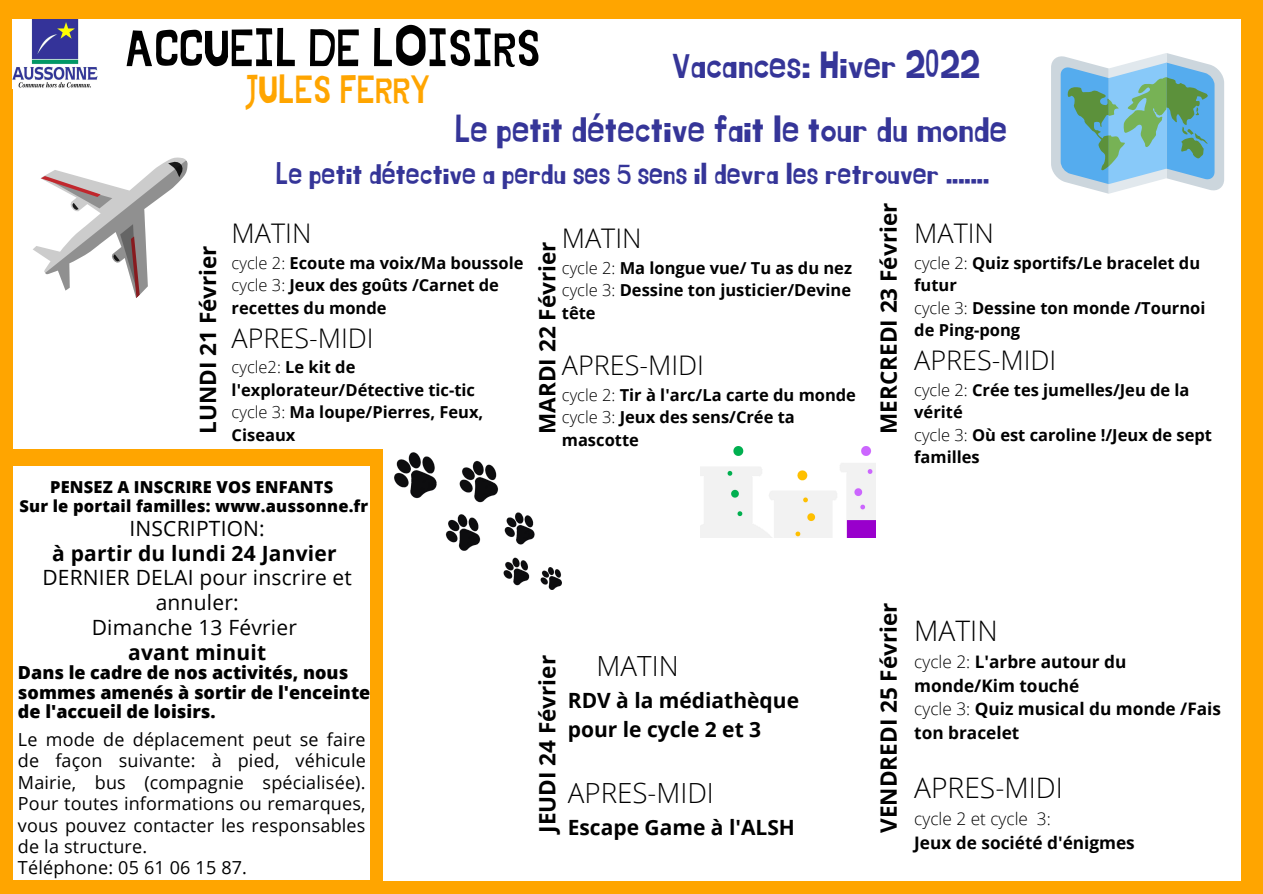
<style>
.page{position:relative;width:1263px;height:894px;background:#fff}
.page>*{position:absolute;margin:0;border:0;box-sizing:border-box;transform-origin:0 0}
.t1{font:52.2px "Jingleberry";letter-spacing:-.01em;color:#000}
.t2{font:39.15px "Jingleberry";letter-spacing:-.01em;color:#ffa500}
.t3{font:37.5px "Jingleberry";color:#353598}
.t4{font:30px "Jingleberry";color:#353598}
.t5{font:300 28.2px "Open Sans";color:#000}
.t6{font:300 27.75px "Open Sans";color:#000}
.t7{font:300 27px "Open Sans";color:#000}
.t8{font:700 22.5px "Open Sans";color:#000}
.t9{font:700 21px/29.2px "Open Sans";color:#000}
.t10{font:21px/24.8px "Open Sans";letter-spacing:.01em;color:#000;text-align:center}
.t11{font:18px/21.3px "Open Sans";letter-spacing:.01em;color:#000;text-align:justify}
.t12{font:800 18px/19px "Open Sans";color:#000}
.t13{font:700 17.25px/23.5px "Open Sans";color:#000}
.t14{font:300 17.25px "Open Sans";color:#000}
.t15{font:700 16.5px/22.5px "Open Sans";color:#000}
.t16{font:800 16.5px "Open Sans";letter-spacing:.01em;color:#000}
.s1{font-weight:300}
</style>
<div class="page">
<div style="left:0;top:0;width:1263px;height:893px;background:#ffa500"></div>
<div style="left:13px;top:19px;width:1227px;height:860px;background:#fff"></div>
<div style="left:0;top:449px;width:382px;height:443px;background:#ffa500"></div>
<div style="left:13px;top:466px;width:356px;height:413px;background:#fff"></div>
<img style="left:13px;top:19px;width:84px;height:69px">
<img style="left:700px;top:446px;width:176px;height:91px">
<svg style="left:1051px;top:53px;width:173px;height:141px;background:#90c2cf"></svg>
<img style="left:395px;top:452px;width:166px;height:137px">
<svg style="left:41px;top:157px;width:147px;height:141px"></svg>
<p class="t1" style="left:125px;top:24px;width:418px">ACCUEIL DE LOISIRS</p>
<p class="t2" style="left:247px;top:72px;width:185px">JULES FERRY</p>
<p class="t3" style="left:672px;top:48px;width:310px">Vacances: Hiver 2022</p>
<p class="t3" style="left:454px;top:112px;width:554px">Le petit détective fait le tour du monde</p>
<p class="t4" style="left:276px;top:160px;width:715px">Le petit détective a perdu ses 5 sens il devra les retrouver .......</p>
<p class="t7" style="left:232px;top:214px;width:81px">MATIN</p>
<p class="t15" style="left:232px;top:251px;width:293px"><span class="s1">cycle 2:</span> Ecoute ma voix/Ma boussole</p>
<p class="t15" style="left:232px;top:273px;width:269px"><span class="s1">cycle 3:</span> Jeux des goûts /Carnet de recettes du monde</p>
<p class="t7" style="left:232px;top:318px;width:144px">APRES-MIDI</p>
<p class="t15" style="left:232px;top:355px;width:245px"><span class="s1">cycle2:</span> Le kit de l'explorateur/Détective tic-tic</p>
<p class="t15" style="left:232px;top:400px;width:253px"><span class="s1">cycle 3:</span> Ma loupe/Pierres, Feux,<br>Ciseaux</p>
<p class="t7" style="left:562px;top:219px;width:81px">MATIN</p>
<p class="t15" style="left:562px;top:256px;width:292px"><span class="s1">cycle 2:</span> Ma longue vue/ Tu as du nez</p>
<p class="t15" style="left:562px;top:278px;width:291px"><span class="s1">cycle 3:</span> Dessine ton justicier/Devine tête</p>
<p class="t7" style="left:562px;top:346px;width:144px">APRES-MIDI</p>
<p class="t15" style="left:562px;top:383px;width:296px"><span class="s1">cycle 2:</span> Tir à l'arc/La carte du monde</p>
<p class="t15" style="left:562px;top:405px;width:234px"><span class="s1">cycle 3:</span> Jeux des sens/Crée ta mascotte</p>
<p class="t8" style="left:192px;top:433px;width:190px;rotate:-90deg">LUNDI 21 Février</p>
<p class="t8" style="left:531px;top:433px;width:193px;rotate:-90deg">MARDI 22 Février</p>
<p class="t16" style="left:50px;top:475px;width:285px">PENSEZ A INSCRIRE VOS ENFANTS</p>
<p class="t16" style="left:19px;top:494px;width:350px">Sur le portail familles: www.aussonne.fr</p>
<p class="t10" style="left:129px;top:515px;width:137px">INSCRIPTION:</p>
<p class="t9" style="left:52px;top:537px;width:286px">à partir du lundi 24 Janvier</p>
<p class="t10" style="left:42px;top:564px;width:311px">DERNIER DELAI pour inscrire et annuler:</p>
<p class="t10" style="left:92px;top:614px;width:207px">Dimanche 13 Février</p>
<p class="t9" style="left:128px;top:636px;width:140px">avant minuit</p>
<p class="t12" style="left:18px;top:662px;width:354px">Dans le cadre de nos activités, nous sommes amenés à sortir de l'enceinte de l'accueil de loisirs.</p>
<p class="t11" style="left:18px;top:728px;width:349px">Le mode de déplacement peut se faire de façon suivante: à pied, véhicule Mairie, bus (compagnie spécialisée).<br>Pour toutes informations ou remarques, vous pouvez contacter les responsables de la structure.</p>
<p class="t11" style="left:18px;top:856px;width:231px">Téléphone: 05 61 06 15 87.</p>
<p class="t8" style="left:531px;top:832px;width:179px;rotate:-90deg">JEUDI 24 Février</p>
<p class="t6" style="left:597px;top:646px;width:84px">MATIN</p>
<p class="t9" style="left:568px;top:684px;width:233px">RDV à la médiathèque pour le cycle 2 et 3</p>
<p class="t6" style="left:568px;top:773px;width:148px">APRES-MIDI</p>
<p class="t9" style="left:568px;top:811px;width:229px">Escape Game à l'ALSH</p>
<p class="t8" style="left:873px;top:433px;width:232px;rotate:-90deg">MERCREDI 23 Février</p>
<p class="t7" style="left:914px;top:214px;width:81px">MATIN</p>
<p class="t15" style="left:914px;top:251px;width:287px"><span class="s1">cycle 2:</span> Quiz sportifs/Le bracelet du futur</p>
<p class="t15" style="left:914px;top:296px;width:293px"><span class="s1">cycle 3:</span> Dessine ton monde /Tournoi de Ping-pong</p>
<p class="t7" style="left:914px;top:341px;width:144px">APRES-MIDI</p>
<p class="t15" style="left:914px;top:378px;width:277px"><span class="s1">cycle 2:</span> Crée tes jumelles/Jeu de la vérité</p>
<p class="t15" style="left:914px;top:423px;width:299px"><span class="s1">cycle 3:</span> Où est caroline !/Jeux de sept familles</p>
<p class="t8" style="left:873px;top:832px;width:231px;rotate:-90deg">VENDREDI 25 Février</p>
<p class="t5" style="left:914px;top:610px;width:85px">MATIN</p>
<p class="t13" style="left:914px;top:649px;width:214px"><span class="s1">cycle 2:</span> L'arbre autour du monde/Kim touché</p>
<p class="t13" style="left:914px;top:696px;width:308px"><span class="s1">cycle 3:</span> Quiz musical du monde /Fais ton bracelet</p>
<p class="t5" style="left:914px;top:768px;width:150px">APRES-MIDI</p>
<p class="t14" style="left:914px;top:806px;width:138px">cycle 2 et cycle 3:</p>
<p class="t13" style="left:914px;top:830px;width:222px">Jeux de société d'énigmes</p>
</div>
